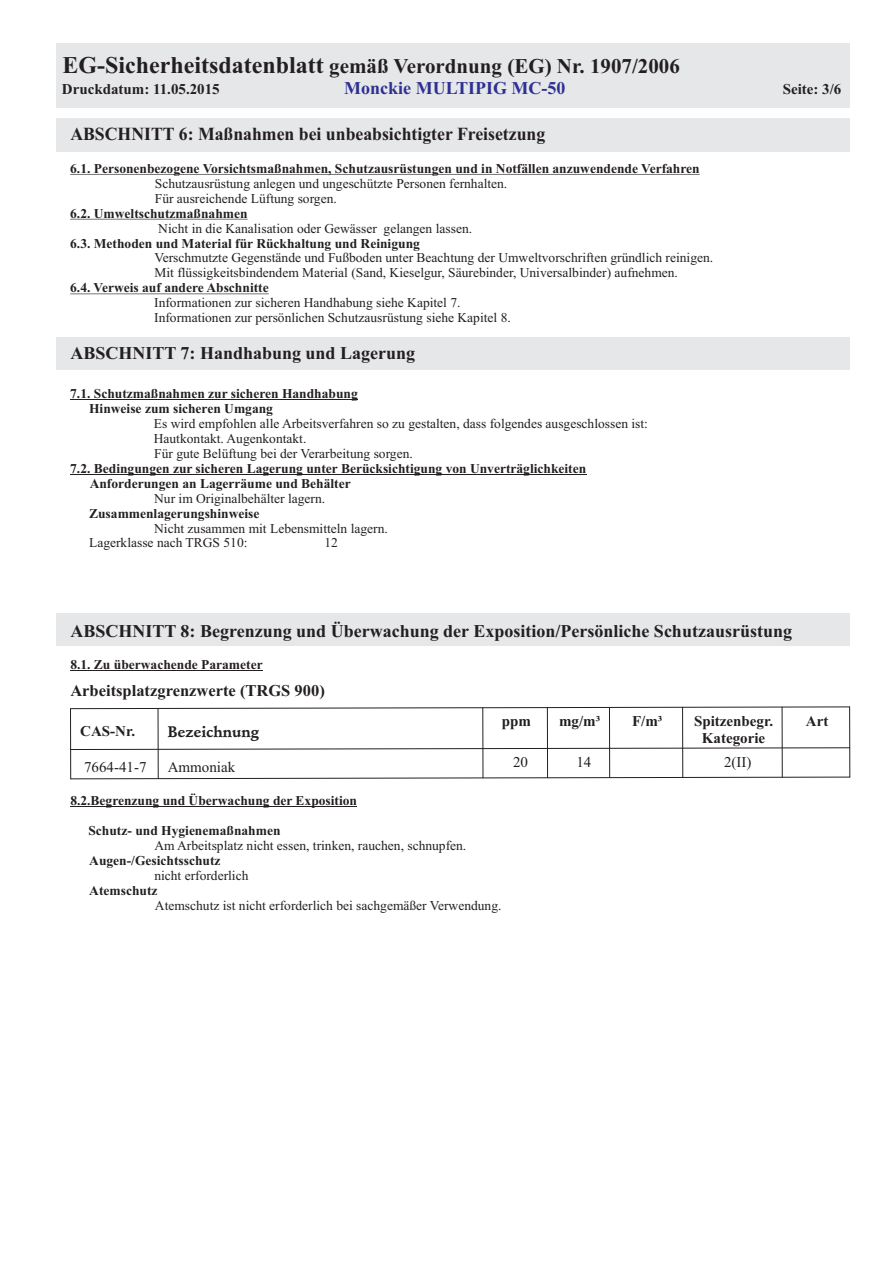
<style>
.page{position:relative;width:893px;height:1263px;background:#fff}
.page>*{position:absolute;margin:0;border:0;box-sizing:border-box;transform-origin:0 0}
.t1{font:700 21px "Times New Roman";color:#231f20}
.t2{font:700 18.45px "Times New Roman";color:#231f20;scale:.96 1}
.t3{font:700 18px "Times New Roman";color:#231f20}
.t4{font:700 18px "Times New Roman";color:#2e3092}
.t5{font:700 16.5px "Times New Roman";color:#231f20}
.t6{font:700 15px/16.6px "Times New Roman";color:#231f20;text-align:center}
.t7{font:15px "Times New Roman";color:#231f20}
.t8{font:700 15px "Deutch S Si";color:#231f20}
.t9{font:13.5px/15px "Times New Roman";color:#231f20}
.t10{font:700 13.5px/15px "Times New Roman";color:#231f20}
.s1{font-size:24px}
</style>
<div class="page">
<div style="left:57px;top:44px;width:793px;height:64px;background:#e6e7e9"></div>
<div style="left:57px;top:337px;width:793px;height:33px;background:#e6e7e9"></div>
<div style="left:57px;top:613px;width:793px;height:33px;background:#e6e7e9"></div>
<hr style="left:70px;top:806px;width:287px;height:1px;background:#231f20">
<hr style="left:70px;top:670px;width:193px;height:1px;background:#231f20">
<hr style="left:70px;top:399px;width:288px;height:1px;background:#231f20">
<hr style="left:70px;top:474px;width:516px;height:1px;background:#231f20">
<div style="left:57px;top:118px;width:793px;height:34px;background:#e6e7e9"></div>
<hr style="left:70px;top:174px;width:630px;height:1px;background:#231f20">
<hr style="left:70px;top:219px;width:178px;height:1px;background:#231f20">
<hr style="left:70px;top:294px;width:199px;height:1px;background:#231f20">
<svg style="left:70px;top:706px;width:780px;height:73px"></svg>
<h1 class="t1" style="left:63px;top:58px;width:619px"><span class="s1">EG-Sicherheitsdatenblatt</span> gemäß Verordnung (EG) Nr. 1907/2006</h1>
<p class="t6" style="left:62px;top:82px;width:159px">Druckdatum: 11.05.2015</p>
<h3 class="t4" style="left:344px;top:82px;width:223px">Monckie MULTIPIG MC-50</h3>
<p class="t6" style="left:783px;top:82px;width:60px">Seite: 3/6</p>
<h2 class="t2" style="left:70px;top:128px;width:496px">ABSCHNITT 6: Maßnahmen bei unbeabsichtigter Freisetzung</h2>
<p class="t10" style="left:70px;top:162px;width:631px">6.1. Personenbezogene Vorsichtsmaßnahmen, Schutzausrüstungen und in Notfällen anzuwendende Verfahren</p>
<p class="t9" style="left:155px;top:177px;width:354px">Schutzausrüstung anlegen und ungeschützte Personen fernhalten.<br>Für ausreichende Lüftung sorgen.</p>
<p class="t10" style="left:70px;top:207px;width:179px">6.2. Umweltschutzmaßnahmen</p>
<p class="t9" style="left:158px;top:222px;width:315px">Nicht in die Kanalisation oder Gewässer gelangen lassen.</p>
<p class="t10" style="left:70px;top:237px;width:351px">6.3. Methoden und Material für Rückhaltung und Reinigung</p>
<p class="t9" style="left:154px;top:252px;width:560px">Verschmutzte Gegenstände und Fußboden unter Beachtung der Umweltvorschriften gründlich reinigen.<br>Mit flüssigkeitsbindendem Material (Sand, Kieselgur, Säurebinder, Universalbinder) aufnehmen.</p>
<p class="t10" style="left:70px;top:282px;width:200px">6.4. Verweis auf andere Abschnitte</p>
<p class="t9" style="left:154px;top:297px;width:358px">Informationen zur sicheren Handhabung siehe Kapitel 7.<br>Informationen zur persönlichen Schutzausrüstung siehe Kapitel 8.</p>
<h3 class="t3" style="left:70px;top:347px;width:346px">ABSCHNITT 7: Handhabung und Lagerung</h3>
<p class="t10" style="left:89px;top:387px;width:270px;text-indent:-19px">7.1. Schutzmaßnahmen zur sicheren Handhabung<br>Hinweise zum sicheren Umgang</p>
<p class="t9" style="left:154px;top:417px;width:496px">Es wird empfohlen alle Arbeitsverfahren so zu gestalten, dass folgendes ausgeschlossen ist:<br>Hautkontakt. Augenkontakt.</p>
<p class="t10" style="left:90px;top:462px;width:498px;text-indent:-20px">7.2. Bedingungen zur sicheren Lagerung unter Berücksichtigung von Unverträglichkeiten<br>Anforderungen an Lagerräume und Behälter</p>
<p class="t9" style="left:154px;top:492px;width:172px">Nur im Originalbehälter lagern.</p>
<p class="t10" style="left:89px;top:507px;width:172px">Zusammenlagerungshinweise</p>
<p class="t9" style="left:89px;top:522px;width:300px;text-indent:65px">Nicht zusammen mit Lebensmitteln lagern.<br>Lagerklasse nach TRGS 510:</p>
<p class="t9" style="left:154px;top:447px;width:260px">Für gute Belüftung bei der Verarbeitung sorgen.</p>
<p class="t9" style="left:325px;top:537px;width:15px">12</p>
<h3 class="t3" style="left:70px;top:625px;width:723px">ABSCHNITT 8: Begrenzung und Überwachung der Exposition/Persönliche Schutzausrüstung</h3>
<p class="t10" style="left:70px;top:658px;width:194px">8.1. Zu überwachende Parameter</p>
<p class="t5" style="left:70px;top:685px;width:256px">Arbeitsplatzgrenzwerte (TRGS 900)</p>
<p class="t6" style="left:80px;top:725px;width:56px">CAS-Nr.</p>
<p class="t8" style="left:168px;top:725px;width:93px">Bezeichnung</p>
<p class="t6" style="left:502px;top:715px;width:31px">ppm</p>
<p class="t6" style="left:559px;top:715px;width:43px">mg/m³</p>
<p class="t6" style="left:632px;top:715px;width:32px">F/m³</p>
<p class="t6" style="left:694px;top:715px;width:81px">Spitzenbegr.<br>Kategorie</p>
<p class="t6" style="left:806px;top:715px;width:24px">Art</p>
<p class="t7" style="left:84px;top:761px;width:64px">7664-41-7</p>
<p class="t7" style="left:168px;top:761px;width:69px">Ammoniak</p>
<p class="t7" style="left:513px;top:757px;width:16px">20</p>
<p class="t7" style="left:576px;top:757px;width:16px">14</p>
<p class="t7" style="left:724px;top:757px;width:29px">2(II)</p>
<p class="t10" style="left:70px;top:794px;width:288px">8.2.Begrenzung und Überwachung der Exposition</p>
<p class="t10" style="left:88px;top:824px;width:194px">Schutz- und Hygienemaßnahmen</p>
<p class="t9" style="left:154px;top:839px;width:313px">Am Arbeitsplatz nicht essen, trinken, rauchen, schnupfen.</p>
<p class="t10" style="left:89px;top:854px;width:133px">Augen-/Gesichtsschutz</p>
<p class="t9" style="left:154px;top:869px;width:96px">nicht erforderlich</p>
<p class="t10" style="left:89px;top:884px;width:70px">Atemschutz</p>
<p class="t9" style="left:155px;top:899px;width:348px">Atemschutz ist nicht erforderlich bei sachgemäßer Verwendung.</p>
</div>
